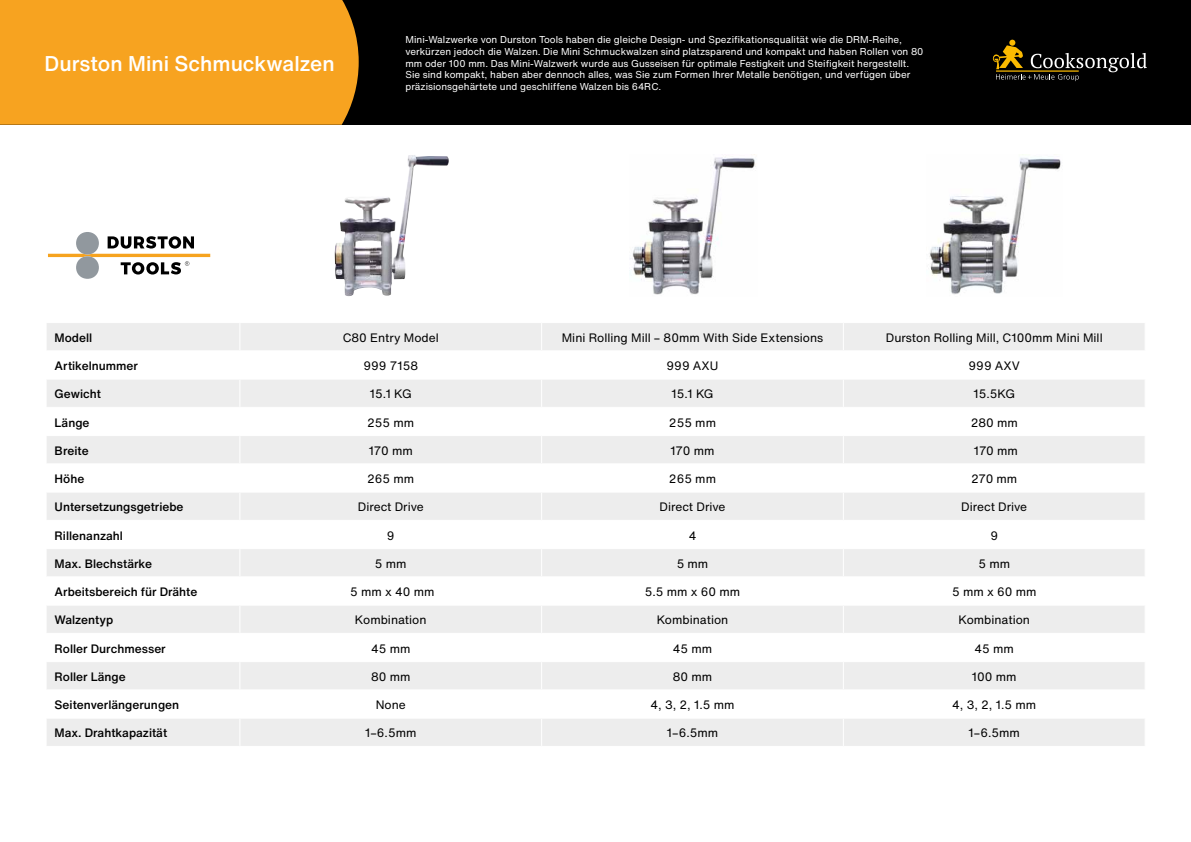
<style>
.page{position:relative;width:1191px;height:842px;background:#fff}
.page>*{position:absolute;margin:0;border:0;box-sizing:border-box;transform-origin:0 0}
.t1{font:500 21px "Helvetica Now Text";color:#fff}
.t2{font:12px "Helvetica Now Text";color:#000}
.t3{font:500 12px "Helvetica Now Text";color:#000}
.t4{font:9.8px/11.8px "Helvetica Now Text";color:#fff}
</style>
<div class="page">
<div style="left:0;top:0;width:1191px;height:125px;background:#000"></div>
<div style="left:0;top:0;width:359px;height:125px;background:#f7a320"></div>
<svg style="left:47px;top:323px;width:1097px;height:423px;fill:#ededed"></svg>
<hr style="left:46px;top:350px;width:194px;height:1px;background:#fff">
<hr style="left:240px;top:350px;width:301px;height:1px;background:#fff">
<hr style="left:541px;top:350px;width:302px;height:1px;background:#fff">
<hr style="left:843px;top:350px;width:302px;height:1px;background:#fff">
<hr style="left:46px;top:379px;width:194px;height:1px;background:#fff">
<hr style="left:240px;top:379px;width:301px;height:1px;background:#fff">
<hr style="left:541px;top:379px;width:302px;height:1px;background:#fff">
<hr style="left:843px;top:379px;width:302px;height:1px;background:#fff">
<hr style="left:46px;top:407px;width:194px;height:1px;background:#fff">
<hr style="left:240px;top:407px;width:301px;height:1px;background:#fff">
<hr style="left:541px;top:407px;width:302px;height:1px;background:#fff">
<hr style="left:843px;top:407px;width:302px;height:1px;background:#fff">
<hr style="left:46px;top:435px;width:194px;height:1px;background:#fff">
<hr style="left:240px;top:435px;width:301px;height:1px;background:#fff">
<hr style="left:541px;top:435px;width:302px;height:1px;background:#fff">
<hr style="left:843px;top:435px;width:302px;height:1px;background:#fff">
<hr style="left:46px;top:463px;width:194px;height:1px;background:#fff">
<hr style="left:240px;top:463px;width:301px;height:1px;background:#fff">
<hr style="left:541px;top:463px;width:302px;height:1px;background:#fff">
<hr style="left:843px;top:463px;width:302px;height:1px;background:#fff">
<hr style="left:46px;top:492px;width:194px;height:1px;background:#fff">
<hr style="left:240px;top:492px;width:301px;height:1px;background:#fff">
<hr style="left:541px;top:492px;width:302px;height:1px;background:#fff">
<hr style="left:843px;top:492px;width:302px;height:1px;background:#fff">
<hr style="left:46px;top:520px;width:194px;height:1px;background:#fff">
<hr style="left:240px;top:520px;width:301px;height:1px;background:#fff">
<hr style="left:541px;top:520px;width:302px;height:1px;background:#fff">
<hr style="left:843px;top:520px;width:302px;height:1px;background:#fff">
<hr style="left:46px;top:548px;width:194px;height:1px;background:#fff">
<hr style="left:240px;top:548px;width:301px;height:1px;background:#fff">
<hr style="left:541px;top:548px;width:302px;height:1px;background:#fff">
<hr style="left:843px;top:548px;width:302px;height:1px;background:#fff">
<hr style="left:46px;top:576px;width:194px;height:1px;background:#fff">
<hr style="left:240px;top:576px;width:301px;height:1px;background:#fff">
<hr style="left:541px;top:576px;width:302px;height:1px;background:#fff">
<hr style="left:843px;top:576px;width:302px;height:1px;background:#fff">
<hr style="left:46px;top:605px;width:194px;height:1px;background:#fff">
<hr style="left:240px;top:605px;width:301px;height:1px;background:#fff">
<hr style="left:541px;top:605px;width:302px;height:1px;background:#fff">
<hr style="left:843px;top:605px;width:302px;height:1px;background:#fff">
<hr style="left:46px;top:633px;width:194px;height:1px;background:#fff">
<hr style="left:240px;top:633px;width:301px;height:1px;background:#fff">
<hr style="left:541px;top:633px;width:302px;height:1px;background:#fff">
<hr style="left:843px;top:633px;width:302px;height:1px;background:#fff">
<hr style="left:46px;top:661px;width:194px;height:1px;background:#fff">
<hr style="left:240px;top:661px;width:301px;height:1px;background:#fff">
<hr style="left:541px;top:661px;width:302px;height:1px;background:#fff">
<hr style="left:843px;top:661px;width:302px;height:1px;background:#fff">
<hr style="left:46px;top:689px;width:194px;height:1px;background:#fff">
<hr style="left:240px;top:689px;width:301px;height:1px;background:#fff">
<hr style="left:541px;top:689px;width:302px;height:1px;background:#fff">
<hr style="left:843px;top:689px;width:302px;height:1px;background:#fff">
<hr style="left:46px;top:718px;width:194px;height:1px;background:#fff">
<hr style="left:240px;top:718px;width:301px;height:1px;background:#fff">
<svg style="left:239px;top:323px;width:1px;height:423px"></svg>
<hr style="left:541px;top:718px;width:302px;height:1px;background:#fff">
<svg style="left:541px;top:323px;width:1px;height:423px"></svg>
<hr style="left:843px;top:718px;width:302px;height:1px;background:#fff">
<svg style="left:843px;top:323px;width:1px;height:423px"></svg>
<svg style="left:1144px;top:323px;width:1px;height:423px"></svg>
<svg style="left:993px;top:40px;width:154px;height:41px"></svg>
<img style="left:335px;top:155px;width:114px;height:141px">
<img style="left:632px;top:157px;width:124px;height:138px">
<img style="left:929px;top:157px;width:132px;height:138px">
<svg style="left:48px;top:236px;width:162px;height:39px"></svg>
<div style="left:76px;top:232px;width:23px;height:22px;background:#91989e;border-radius:50%"></div>
<div style="left:76px;top:256px;width:23px;height:23px;background:#91989e;border-radius:50%"></div>
<h1 class="t1" style="left:45px;top:47px;width:291px">Durston Mini Schmuckwalzen</h1>
<p class="t4" style="left:405px;top:33px;width:519px">Mini-Walzwerke von Durston Tools haben die gleiche Design- und Spezifikationsqualität wie die DRM-Reihe, verkürzen jedoch die Walzen. Die Mini Schmuckwalzen sind platzsparend und kompakt und haben Rollen von 80 mm oder 100 mm. Das Mini-Walzwerk wurde aus Gusseisen für optimale Festigkeit und Steifigkeit hergestellt.<br>Sie sind kompakt, haben aber dennoch alles, was Sie zum Formen Ihrer Metalle benötigen, und verfügen über präzisionsgehärtete und geschliffene Walzen bis 64RC.</p>
<p class="t3" style="left:55px;top:329px;width:39px">Modell</p>
<p class="t2" style="left:343px;top:329px;width:97px">C80 Entry Model</p>
<p class="t2" style="left:562px;top:329px;width:263px">Mini Rolling Mill – 80mm With Side Extensions</p>
<p class="t2" style="left:885px;top:329px;width:218px">Durston Rolling Mill, C100mm Mini Mill</p>
<p class="t3" style="left:55px;top:357px;width:85px">Artikelnummer</p>
<p class="t2" style="left:363px;top:357px;width:56px">999 7158</p>
<p class="t2" style="left:666px;top:357px;width:53px">999 AXU</p>
<p class="t2" style="left:968px;top:357px;width:53px">999 AXV</p>
<p class="t3" style="left:55px;top:385px;width:48px">Gewicht</p>
<p class="t2" style="left:370px;top:385px;width:43px">15.1 KG</p>
<p class="t2" style="left:671px;top:385px;width:43px">15.1 KG</p>
<p class="t2" style="left:973px;top:385px;width:43px">15.5KG</p>
<p class="t3" style="left:55px;top:413px;width:36px">Länge</p>
<p class="t2" style="left:367px;top:413px;width:49px">255 mm</p>
<p class="t2" style="left:669px;top:413px;width:49px">255 mm</p>
<p class="t2" style="left:970px;top:413px;width:49px">280 mm</p>
<p class="t3" style="left:55px;top:442px;width:36px">Breite</p>
<p class="t2" style="left:369px;top:442px;width:46px">170 mm</p>
<p class="t2" style="left:670px;top:442px;width:46px">170 mm</p>
<p class="t2" style="left:973px;top:442px;width:46px">170 mm</p>
<p class="t3" style="left:55px;top:470px;width:31px">Höhe</p>
<p class="t2" style="left:367px;top:470px;width:49px">265 mm</p>
<p class="t2" style="left:669px;top:470px;width:49px">265 mm</p>
<p class="t2" style="left:971px;top:470px;width:48px">270 mm</p>
<p class="t3" style="left:55px;top:498px;width:130px">Untersetzungsgetriebe</p>
<p class="t2" style="left:358px;top:498px;width:67px">Direct Drive</p>
<p class="t2" style="left:659px;top:498px;width:67px">Direct Drive</p>
<p class="t2" style="left:961px;top:498px;width:67px">Direct Drive</p>
<p class="t3" style="left:55px;top:526px;width:70px">Rillenanzahl</p>
<p class="t2" style="left:387px;top:526px;width:9px">9</p>
<p class="t2" style="left:688px;top:526px;width:9px">4</p>
<p class="t2" style="left:990px;top:526px;width:9px">9</p>
<p class="t3" style="left:55px;top:555px;width:99px">Max. Blechstärke</p>
<p class="t2" style="left:375px;top:555px;width:33px">5 mm</p>
<p class="t2" style="left:676px;top:555px;width:33px">5 mm</p>
<p class="t2" style="left:978px;top:555px;width:33px">5 mm</p>
<p class="t3" style="left:55px;top:583px;width:144px">Arbeitsbereich für Drähte</p>
<p class="t2" style="left:350px;top:583px;width:86px">5 mm x 40 mm</p>
<p class="t2" style="left:645px;top:583px;width:97px">5.5 mm x 60 mm</p>
<p class="t2" style="left:952px;top:583px;width:86px">5 mm x 60 mm</p>
<p class="t3" style="left:55px;top:611px;width:60px">Walzentyp</p>
<p class="t2" style="left:355px;top:611px;width:73px">Kombination</p>
<p class="t2" style="left:656px;top:611px;width:73px">Kombination</p>
<p class="t2" style="left:958px;top:611px;width:73px">Kombination</p>
<p class="t3" style="left:55px;top:639px;width:113px">Roller Durchmesser</p>
<p class="t2" style="left:371px;top:639px;width:41px">45 mm</p>
<p class="t2" style="left:673px;top:639px;width:41px">45 mm</p>
<p class="t2" style="left:974px;top:639px;width:41px">45 mm</p>
<p class="t3" style="left:55px;top:668px;width:73px">Roller Länge</p>
<p class="t2" style="left:371px;top:668px;width:41px">80 mm</p>
<p class="t2" style="left:673px;top:668px;width:41px">80 mm</p>
<p class="t2" style="left:972px;top:668px;width:46px">100 mm</p>
<p class="t3" style="left:55px;top:696px;width:126px">Seitenverlängerungen</p>
<p class="t2" style="left:376px;top:696px;width:32px">None</p>
<p class="t2" style="left:650px;top:696px;width:86px">4, 3, 2, 1.5 mm</p>
<p class="t2" style="left:952px;top:696px;width:86px">4, 3, 2, 1.5 mm</p>
<p class="t3" style="left:55px;top:724px;width:114px">Max. Drahtkapazität</p>
<p class="t2" style="left:365px;top:724px;width:53px">1–6.5mm</p>
<p class="t2" style="left:667px;top:724px;width:53px">1–6.5mm</p>
<p class="t2" style="left:968px;top:724px;width:53px">1–6.5mm</p>
</div>
